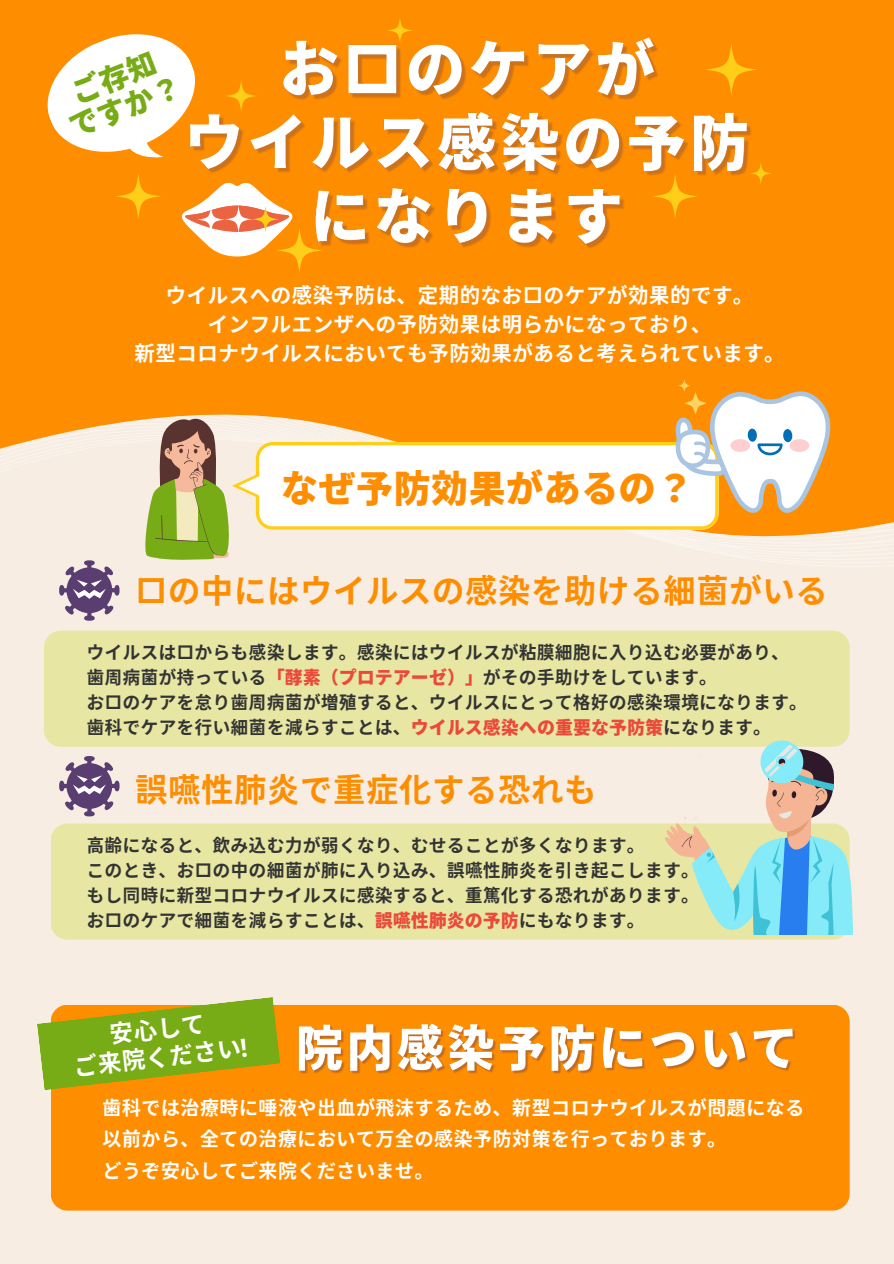
<style>
.page{position:relative;width:894px;height:1264px;background:#fff}
.page>*{position:absolute;margin:0;border:0;box-sizing:border-box;transform-origin:0 0}
.t1{font:800 37.5px "Glow Sans J";color:#ff8d00}
.t2{font:700 33px "Glow Sans J";color:#ff8d00}
.t3{font:800 29.55px/31.5px "Glow Sans J";color:#78ac16;text-align:center}
.t4{font:700 24px/28px "Glow Sans J";color:#fff;text-align:center}
.t5{font:700 21px "Glow Sans J";color:#fff}
.t6{font:700 19.5px/31.5px "Glow Sans J";color:#fff}
.t7{font:700 18px/24.8px "Glow Sans J";color:#333;text-align:justify}
.s1{font-weight:800;color:#eb493a}
</style>
<div class="page">
<div style="left:0;top:0;width:893px;height:1263px;background:#f7ede2"></div>
<svg style="left:0;top:0;width:893px;height:547px;background:#fe9412"></svg>
<div style="left:51px;top:1005px;width:798px;height:205px;background:#ff8d00"></div>
<svg style="left:59px;top:560px;width:60px;height:60px"></svg>
<svg style="left:59px;top:756px;width:60px;height:60px"></svg>
<img style="left:322px;top:22px;width:340px;height:74px">
<img style="left:322px;top:96px;width:432px;height:87px">
<img style="left:322px;top:169px;width:304px;height:87px">
<svg style="left:30px;top:14px;width:292px;height:259px;background:#fdab47"></svg>
<svg style="left:652px;top:173px;width:46px;height:46px;background:#fe9704"></svg>
<svg style="left:749px;top:162px;width:22px;height:22px"></svg>
<svg style="left:704px;top:43px;width:53px;height:53px;background:#ff9704"></svg>
<svg style="left:387px;top:17px;width:25px;height:26px"></svg>
<div style="left:44px;top:630px;width:805px;height:116px;background:#e7e6a3"></div>
<div style="left:51px;top:823px;width:793px;height:116px;background:#e7e6a3"></div>
<svg style="left:663px;top:740px;width:190px;height:195px"></svg>
<svg style="left:37px;top:997px;width:243px;height:93px;background:#9fac25"></svg>
<div style="left:371px;top:908px;width:147px;height:23px;background:#e7e6a3"></div>
<svg style="left:678px;top:380px;width:12px;height:11px"></svg>
<div style="left:663px;top:756px;width:81px;height:60px;background:#f7ede2"></div>
<img style="left:295px;top:1011px;width:505px;height:69px">
<svg style="left:145px;top:391px;width:688px;height:169px"></svg>
<p class="t3" style="left:53px;top:82px;width:120px;rotate:-21deg">ご存知ですか？</p>
<p class="t5" style="left:165px;top:278px;width:589px">ウイルスへの感染予防は、定期的なお口のケアが効果的です。</p>
<p class="t5" style="left:207px;top:307px;width:505px">インフルエンザへの予防効果は明らかになっており、</p>
<h3 class="t5" style="left:134px;top:337px;width:652px">新型コロナウイルスにおいても予防効果があると考えられています。</h3>
<p class="t1" style="left:281px;top:458px;width:414px">なぜ予防効果があるの？</p>
<p class="t2" style="left:135px;top:565px;width:694px">口の中にはウイルスの感染を助ける細菌がいる</p>
<p class="t7" style="left:86px;top:639px;width:704px">ウイルスは口からも感染します。感染にはウイルスが粘膜細胞に入り込む必要があり、</p>
<p class="t7" style="left:86px;top:664px;width:632px">歯周病菌が持っている<span class="s1">「酵素（プロテアーゼ）」</span>がその手助けをしています。</p>
<h5 class="t7" style="left:86px;top:688px;width:722px">お口のケアを怠り歯周病菌が増殖すると、ウイルスにとって格好の感染環境になります。</h5>
<p class="t7" style="left:86px;top:713px;width:686px">歯科でケアを行い細菌を減らすことは、<span class="s1">ウイルス感染への重要な予防策</span>になります。</p>
<p class="t2" style="left:135px;top:763px;width:463px">誤嚥性肺炎で重症化する恐れも</p>
<p class="t7" style="left:86px;top:832px;width:560px">高齢になると、飲み込む力が弱くなり、むせることが多くなります。</p>
<p class="t7" style="left:86px;top:856px;width:614px">このとき、お口の中の細菌が肺に入り込み、誤嚥性肺炎を引き起こします。もし同時に新型コロナウイルスに感染すると、重篤化する恐れがあります。お口のケアで細菌を減らすことは、<span class="s1">誤嚥性肺炎の予防</span>にもなります。</p>
<p class="t4" style="left:69px;top:1022px;width:176px;rotate:-6deg">安心して<br>ご来院ください!</p>
<p class="t6" style="left:102px;top:1090px;width:703px">歯科では治療時に唾液や出血が飛沫するため、新型コロナウイルスが問題になる以前から、全ての治療において万全の感染予防対策を行っております。</p>
<p class="t6" style="left:102px;top:1153px;width:333px">どうぞ安心してご来院くださいませ。</p>
</div>
